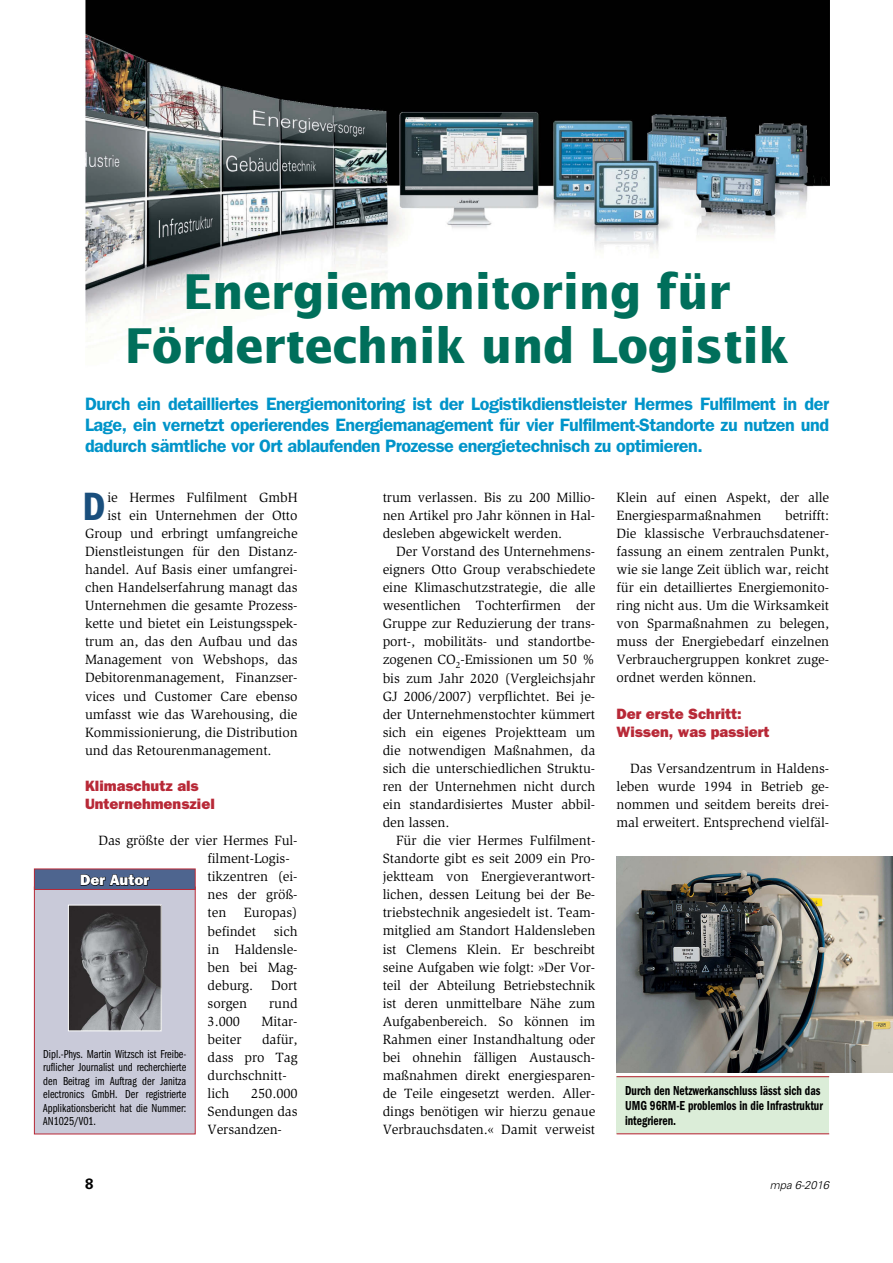
<style>
.page{position:relative;width:893px;height:1263px;background:#fff}
.page>*{position:absolute;margin:0;border:0;box-sizing:border-box;transform-origin:0 0}
.t1{font:700 48px/54px "Lucida Sans";letter-spacing:-.01em;color:#006f5b;text-align:center;scale:.95 1}
.t2{font:600 condensed 40.95px "Franklin Gothic";color:#1a4f7d}
.t3{font:600 18px/21px "Franklin Gothic";letter-spacing:-.025em;color:#0094c9;text-align:justify}
.t4{font:800 15px/18.1px "Franklin Gothic";color:#b82937}
.t5{font:800 15px "Franklin Gothic";color:#fff}
.t6{font:700 15px "Univers";color:#000}
.t7{font:13.8px/18px "Slimbach";letter-spacing:-.005em;color:#000}
.t8{font:600 condensed 13.5px/15px "Franklin Gothic";color:#000;scale:.85 1}
.t9{font:12px/13.5px "Franklin Gothic Book Cmpr";color:#000;text-align:justify}
.t10{font:italic 300 11.25px "Univers";color:#000}
</style>
<div class="page">
<img style="left:85px;top:0;width:745px;height:339px">
<div style="left:34px;top:887px;width:161px;height:247px;background:#c9cad9"></div>
<div style="left:34px;top:887px;width:162px;height:247px;border:1px solid #b82937"></div>
<div style="left:34px;top:869px;width:161px;height:20px;background:#4e658f"></div>
<svg style="left:80px;top:874px;width:70px;height:12px"></svg>
<div style="left:34px;top:868px;width:162px;height:22px;border:1px solid #b82937"></div>
<img style="left:70px;top:907px;width:90px;height:122px">
<div style="left:68px;top:905px;width:94px;height:126px;border:1px solid #fff"></div>
<img style="left:617px;top:857px;width:276px;height:215px">
<div style="left:617px;top:1077px;width:212px;height:57px;background:#dbedd8"></div>
<hr style="left:617px;top:1076px;width:212px;height:1px;background:#b82937">
<hr style="left:617px;top:1133px;width:212px;height:1px;background:#b82937">
<p class="t1" style="left:125px;top:264px;width:701px">Energiemonitoring für<br>Fördertechnik und Logistik</p>
<p class="t3" style="left:85px;top:393px;width:746px">Durch ein detailliertes Energiemonitoring ist der Logistikdienstleister Hermes Fulfilment in der Lage, ein vernetzt operierendes Energiemanagement für vier Fulfilment-Standorte zu nutzen und dadurch sämtliche vor Ort ablaufenden Prozesse energietechnisch zu optimieren.</p>
<p class="t2" style="left:82px;top:483px;width:24px">D</p>
<p class="t7" style="left:107px;top:488px;width:192px">ie Hermes Fulfilment GmbH</p>
<p class="t7" style="left:617px;top:488px;width:214px">Klein auf einen Aspekt, der alle<br>Energiesparmaßnahmen</p>
<p class="t7" style="left:383px;top:488px;width:214px">trum verlassen. Bis zu 200 Millio-</p>
<p class="t7" style="left:383px;top:506px;width:214px">nen Artikel pro Jahr können in Hal-</p>
<p class="t7" style="left:383px;top:524px;width:181px">desleben abgewickelt werden.</p>
<p class="t7" style="left:396px;top:542px;width:201px">Der Vorstand des Unternehmens-</p>
<p class="t7" style="left:383px;top:560px;width:214px">eigners Otto Group verabschiedete</p>
<p class="t7" style="left:383px;top:578px;width:214px">eine Klimaschutzstrategie, die alle</p>
<p class="t7" style="left:383px;top:597px;width:214px">wesentlichen Tochterfirmen der</p>
<p class="t7" style="left:383px;top:615px;width:214px">Gruppe zur Reduzierung der trans-</p>
<p class="t7" style="left:383px;top:633px;width:214px">port-, mobilitäts- und standortbe-</p>
<p class="t7" style="left:383px;top:651px;width:214px">zogenen CO<sub>2</sub>-Emissionen um 50 %</p>
<p class="t7" style="left:383px;top:669px;width:214px">bis zum Jahr 2020 (Vergleichsjahr</p>
<p class="t7" style="left:383px;top:687px;width:214px">GJ 2006/2007) verpflichtet. Bei je-</p>
<p class="t7" style="left:383px;top:705px;width:214px">der Unternehmenstochter kümmert</p>
<p class="t7" style="left:383px;top:723px;width:214px">sich ein eigenes Projektteam um</p>
<p class="t7" style="left:383px;top:741px;width:214px">die notwendigen Maßnahmen, da</p>
<p class="t7" style="left:383px;top:759px;width:214px">sich die unterschiedlichen Struktu-</p>
<p class="t7" style="left:383px;top:777px;width:214px">ren der Unternehmen nicht durch</p>
<p class="t7" style="left:383px;top:795px;width:214px">ein standardisiertes Muster abbil-</p>
<p class="t7" style="left:383px;top:813px;width:68px">den lassen.</p>
<p class="t7" style="left:396px;top:832px;width:201px">Für die vier Hermes Fulfilment-</p>
<p class="t7" style="left:383px;top:850px;width:214px">Standorte gibt es seit 2009 ein Pro-</p>
<p class="t7" style="left:383px;top:868px;width:214px">jektteam von Energieverantwort-</p>
<p class="t7" style="left:383px;top:886px;width:214px">lichen, dessen Leitung bei der Be-</p>
<p class="t7" style="left:383px;top:904px;width:214px">triebstechnik angesiedelt ist. Team-</p>
<p class="t7" style="left:383px;top:922px;width:214px">mitglied am Standort Haldensleben</p>
<p class="t7" style="left:383px;top:940px;width:214px">ist Clemens Klein. Er beschreibt</p>
<p class="t7" style="left:383px;top:958px;width:214px">seine Aufgaben wie folgt: »Der Vor-</p>
<p class="t7" style="left:383px;top:976px;width:214px">teil der Abteilung Betriebstechnik</p>
<p class="t7" style="left:383px;top:994px;width:214px">ist deren unmittelbare Nähe zum</p>
<p class="t7" style="left:383px;top:1012px;width:214px">Aufgabenbereich. So können im</p>
<p class="t7" style="left:383px;top:1030px;width:214px">Rahmen einer Instandhaltung oder</p>
<p class="t7" style="left:383px;top:1048px;width:214px">bei ohnehin fälligen Austausch-</p>
<p class="t7" style="left:383px;top:1066px;width:214px">maßnahmen direkt energiesparen-</p>
<p class="t7" style="left:383px;top:1084px;width:214px">de Teile eingesetzt werden. Aller-</p>
<p class="t7" style="left:383px;top:1103px;width:214px">dings benötigen wir hierzu genaue</p>
<p class="t7" style="left:383px;top:1121px;width:214px">Verbrauchsdaten.« Damit verweist</p>
<p class="t7" style="left:617px;top:506px;width:214px;text-align:justify;text-indent:168px">betrifft:<br>Die klassische Verbrauchsdatener&shy;fassung an einem zentralen Punkt, wie sie lange Zeit üblich war, reicht für ein detailliertes Energiemonito&shy;ring nicht aus. Um die Wirksamkeit von Sparmaßnahmen zu belegen, muss der Energiebedarf einzelnen Verbrauchergruppen konkret zuge&shy;ordnet werden können.</p>
<p class="t4" style="left:617px;top:704px;width:154px">Der erste Schritt:<br>Wissen, was passiert</p>
<p class="t7" style="left:617px;top:759px;width:214px;text-align:justify;text-indent:14px">Das Versandzentrum in Haldens&shy;leben wurde 1994 in Betrieb ge&shy;nommen und seitdem bereits drei&shy;mal erweitert. Entsprechend vielfäl-</p>
<p class="t7" style="left:107px;top:506px;width:192px">ist ein Unternehmen der Otto</p>
<p class="t7" style="left:85px;top:524px;width:214px">Group und erbringt umfangreiche</p>
<p class="t7" style="left:85px;top:542px;width:214px">Dienstleistungen für den Distanz-</p>
<p class="t7" style="left:85px;top:560px;width:214px">handel. Auf Basis einer umfangrei-</p>
<p class="t7" style="left:85px;top:579px;width:214px">chen Handelserfahrung managt das</p>
<p class="t7" style="left:85px;top:597px;width:214px">Unternehmen die gesamte Prozess-</p>
<p class="t7" style="left:85px;top:615px;width:214px">kette und bietet ein Leistungsspek-</p>
<p class="t7" style="left:85px;top:633px;width:214px">trum an, das den Aufbau und das</p>
<p class="t7" style="left:85px;top:651px;width:214px">Management von Webshops, das</p>
<p class="t7" style="left:85px;top:669px;width:214px">Debitorenmanagement, Finanzser-</p>
<p class="t7" style="left:85px;top:687px;width:214px">vices und Customer Care ebenso</p>
<p class="t7" style="left:85px;top:705px;width:214px">umfasst wie das Warehousing, die</p>
<p class="t7" style="left:85px;top:723px;width:214px">Kommissionierung, die Distribution</p>
<p class="t7" style="left:85px;top:741px;width:188px">und das Retourenmanagement.</p>
<p class="t4" style="left:85px;top:776px;width:131px">Klimaschutz als<br>Unternehmensziel</p>
<p class="t7" style="left:208px;top:832px;width:92px;text-indent:-109px">Das größte der vier Hermes Ful&shy;filment-Logis&shy;tikzentren (ei&shy;nes der größ&shy;ten</p>
<p class="t5" style="left:80px;top:871px;width:70px">Der Autor</p>
<p class="t7" style="left:208px;top:904px;width:92px;text-indent:36px">Europas) befindet</p>
<p class="t7" style="left:208px;top:922px;width:92px;text-align:justify;text-indent:66px">sich in Haldensle&shy;ben bei Mag&shy;deburg.</p>
<p class="t7" style="left:271px;top:976px;width:28px">Dort</p>
<p class="t7" style="left:208px;top:994px;width:41px">sorgen</p>
<p class="t7" style="left:269px;top:994px;width:30px">rund</p>
<p class="t7" style="left:208px;top:1012px;width:34px">3.000</p>
<p class="t7" style="left:261px;top:1012px;width:38px">Mitar-</p>
<p class="t7" style="left:208px;top:1030px;width:35px">beiter</p>
<p class="t7" style="left:208px;top:1030px;width:92px;text-indent:54px">dafür, dass pro Tag durchschnitt&shy;lich</p>
<p class="t9" style="left:43px;top:1047px;width:145px">Dipl.-Phys. Martin Witzsch ist Freibe&shy;ruflicher Journalist und recherchierte den Beitrag im Auftrag der Janitza electronics GmbH. Der registrierte Applikationsbericht hat die Nummer:<br>AN1025/V01.</p>
<p class="t8" style="left:625px;top:1083px;width:234px">Durch den Netzwerkanschluss lässt sich das<br>UMG 96RM-E problemlos in die Infrastruktur integrieren.</p>
<p class="t7" style="left:208px;top:1084px;width:92px;text-align:justify;text-indent:43px">250.000<br>Sendungen das Versandzen-</p>
<p class="t6" style="left:85px;top:1173px;width:10px">8</p>
<p class="t10" style="left:770px;top:1178px;width:61px">mpa 6-2016</p>
</div>
